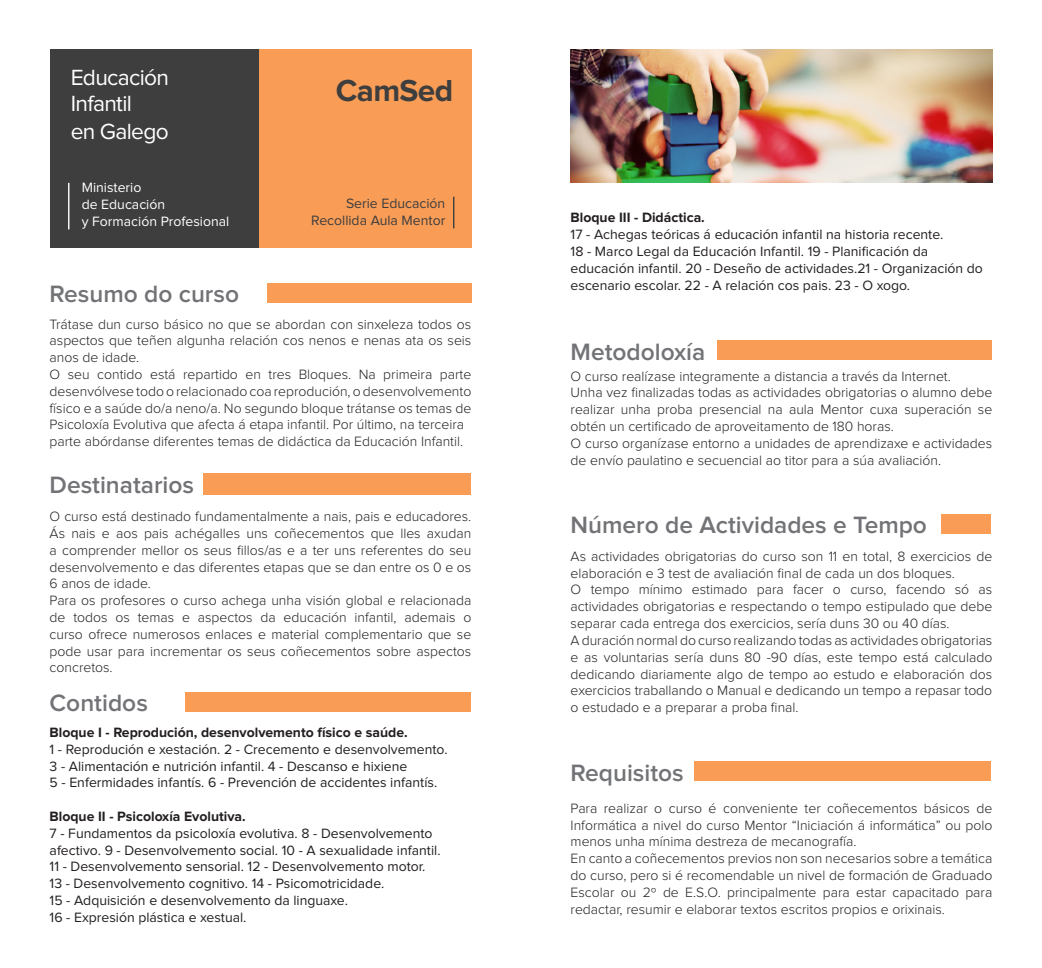
<style>
.page{position:relative;width:1042px;height:968px;background:#fff}
.page>*{position:absolute;margin:0;border:0;box-sizing:border-box;transform-origin:0 0}
.t1{font:700 31.5px "Proxima Nova";letter-spacing:-.02em;color:#3e3e3f}
.t2{font:600 24.5px "Proxima Nova";color:#727376}
.t3{font:22.75px "Proxima Nova";letter-spacing:-.03em;color:#fff}
.t4{font:300 14px/16.8px "Proxima Nova";color:#231f20;text-align:justify}
.t5{font:14px/16.8px "Proxima Nova";color:#231f20}
.t6{font:700 14px "Proxima Nova";color:#231f20}
.t7{font:14px "Proxima Nova";color:#fff}
.t8{font:14px "Proxima Nova";color:#3e3e3f}
</style>
<div class="page">
<div style="left:267px;top:283px;width:204px;height:19px;background:#f89c56"></div>
<div style="left:717px;top:340px;width:275px;height:20px;background:#f89c56"></div>
<div style="left:694px;top:761px;width:296px;height:19px;background:#f89c56"></div>
<div style="left:941px;top:514px;width:50px;height:20px;background:#f89c56"></div>
<div style="left:203px;top:473px;width:268px;height:21px;background:#f89c56"></div>
<div style="left:186px;top:691px;width:285px;height:20px;background:#f89c56"></div>
<div style="left:50px;top:50px;width:210px;height:198px;background:#3e3e3f"></div>
<div style="left:259px;top:50px;width:212px;height:198px;background:#f89c56"></div>
<hr style="left:453px;top:197px;width:1px;height:31px;background:#3e3e3f">
<hr style="left:68px;top:183px;width:1px;height:46px;background:#fff">
<img style="left:570px;top:50px;width:422px;height:133px">
<p class="t3" style="left:71px;top:67px;width:100px">Educación</p>
<p class="t3" style="left:71px;top:93px;width:63px">Infantil</p>
<p class="t3" style="left:71px;top:121px;width:100px">en Galego</p>
<p class="t7" style="left:82px;top:181px;width:61px">Ministerio</p>
<p class="t7" style="left:82px;top:197px;width:85px">de Educación</p>
<p class="t7" style="left:82px;top:214px;width:149px">y Formación Profesional</p>
<p class="t2" style="left:50px;top:283px;width:191px">Resumo do curso</p>
<p class="t1" style="left:336px;top:76px;width:119px">CamSed</p>
<p class="t8" style="left:346px;top:197px;width:101px">Serie Educación</p>
<p class="t8" style="left:311px;top:213px;width:136px">Recollida Aula Mentor</p>
<p class="t6" style="left:570px;top:211px;width:136px">Bloque III - Didáctica.</p>
<p class="t5" style="left:570px;top:226px;width:374px">17 - Achegas teóricas á educación infantil na historia recente.</p>
<p class="t5" style="left:570px;top:243px;width:414px">18 - Marco Legal da Educación Infantil. 19 - Planificación da educación infantil. 20 - Deseño de actividades.21 - Organización do escenario escolar. 22 - A relación cos pais. 23 - O xogo.</p>
<p class="t4" style="left:50px;top:315px;width:423px">Trátase dun curso básico no que se abordan con sinxeleza todos os aspectos que teñen algunha relación cos nenos e nenas ata os seis anos de idade.</p>
<p class="t4" style="left:50px;top:366px;width:423px">O seu contido está repartido en tres Bloques. Na primeira parte desenvólvese todo o relacionado coa reprodución, o desenvolvemento físico e a saúde do/a neno/a. No segundo bloque trátanse os temas de Psicoloxía Evolutiva que afecta á etapa infantil. Por último, na terceira</p>
<p class="t4" style="left:50px;top:433px;width:415px">parte abórdanse diferentes temas de didáctica da Educación Infantil.</p>
<p class="t2" style="left:50px;top:473px;width:146px">Destinatarios</p>
<p class="t4" style="left:50px;top:508px;width:423px">O curso está destinado fundamentalmente a nais, pais e educadores.<br>Ás nais e aos pais achégalles uns coñecementos que lles axudan a comprender mellor os seus fillos/as e a ter uns referentes do seu desenvolvemento e das diferentes etapas que se dan entre os 0 e os 6 anos de idade.</p>
<p class="t4" style="left:50px;top:592px;width:423px">Para os profesores o curso achega unha visión global e relacionada de todos os temas e aspectos da educación infantil, ademais o curso ofrece numerosos enlaces e material complementario que se pode usar para incrementar os seus coñecementos sobre aspectos concretos.</p>
<p class="t2" style="left:50px;top:691px;width:100px">Contidos</p>
<p class="t6" style="left:50px;top:725px;width:359px">Bloque I - Reprodución, desenvolvemento físico e saúde.</p>
<p class="t5" style="left:50px;top:741px;width:400px">1 - Reprodución e xestación. 2 - Crecemento e desenvolvemento.</p>
<p class="t5" style="left:50px;top:758px;width:359px">3 - Alimentación e nutrición infantil. 4 - Descanso e hixiene</p>
<p class="t5" style="left:50px;top:774px;width:389px">5 - Enfermidades infantís. 6 - Prevención de accidentes infantís.</p>
<p class="t6" style="left:50px;top:809px;width:198px">Bloque II - Psicoloxía Evolutiva.</p>
<p class="t5" style="left:50px;top:825px;width:392px">7 - Fundamentos da psicoloxía evolutiva. 8 - Desenvolvemento afectivo. 9 - Desenvolvemento social. 10 - A sexualidade infantil.</p>
<p class="t5" style="left:50px;top:858px;width:377px">11 - Desenvolvemento sensorial. 12 - Desenvolvemento motor.</p>
<p class="t5" style="left:50px;top:875px;width:336px">13 - Desenvolvemento cognitivo. 14 - Psicomotricidade.</p>
<p class="t5" style="left:50px;top:892px;width:300px">15 - Adquisición e desenvolvemento da linguaxe.</p>
<p class="t5" style="left:50px;top:909px;width:198px">16 - Expresión plástica e xestual.</p>
<p class="t2" style="left:570px;top:340px;width:136px">Metodoloxía</p>
<p class="t4" style="left:570px;top:367px;width:382px">O curso realízase integramente a distancia a través da Internet.</p>
<p class="t4" style="left:570px;top:384px;width:423px">Unha vez finalizadas todas as actividades obrigatorias o alumno debe realizar unha proba presencial na aula Mentor cuxa superación se obtén un certificado de aproveitamento de 180 horas.</p>
<p class="t4" style="left:570px;top:435px;width:423px">O curso organízase entorno a unidades de aprendizaxe e actividades de envío paulatino e secuencial ao titor para a súa avaliación.</p>
<p class="t2" style="left:570px;top:513px;width:358px">Número de Actividades e Tempo</p>
<p class="t4" style="left:570px;top:548px;width:423px">As actividades obrigatorias do curso son 11 en total, 8 exercicios de elaboración e 3 test de avaliación final de cada un dos bloques.</p>
<p class="t4" style="left:570px;top:581px;width:423px">O tempo mínimo estimado para facer o curso, facendo só as actividades obrigatorias e respectando o tempo estipulado que debe separar cada entrega dos exercicios, sería duns 30 ou 40 días.</p>
<p class="t4" style="left:570px;top:632px;width:423px">A duración normal do curso realizando todas as actividades obrigatorias e as voluntarias sería duns 80 -90 días, este tempo está calculado dedicando diariamente algo de tempo ao estudo e elaboración dos exercicios traballando o Manual e dedicando un tempo a repasar todo o estudado e a preparar a proba final.</p>
<p class="t2" style="left:570px;top:761px;width:115px">Requisitos</p>
<p class="t4" style="left:570px;top:799px;width:423px">Para realizar o curso é conveniente ter coñecementos básicos de Informática a nivel do curso Mentor “Iniciación á informática” ou polo menos unha mínima destreza de mecanografía.</p>
<p class="t4" style="left:570px;top:850px;width:423px">En canto a coñecementos previos non son necesarios sobre a temática do curso, pero si é recomendable un nivel de formación de Graduado Escolar ou 2º de E.S.O. principalmente para estar capacitado para redactar, resumir e elaborar textos escritos propios e orixinais.</p>
</div>
